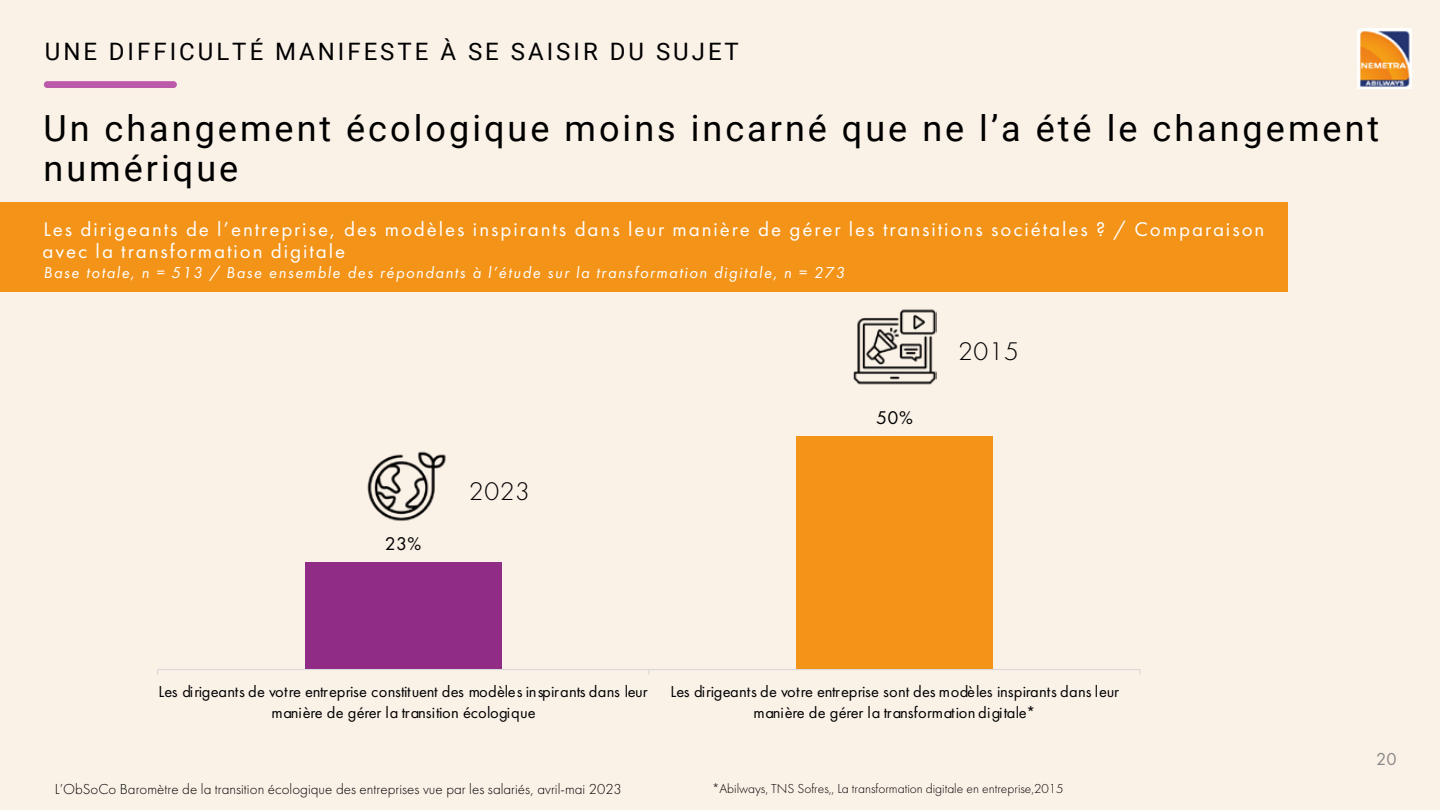
<style>
.page{position:relative;width:1440px;height:810px;background:#faf1e7}
.page>*{position:absolute;margin:0;border:0;box-sizing:border-box;transform-origin:0 0}
.t1{font:36px/39.3px "Roboto";letter-spacing:.085em;color:#000}
.t2{font:300 26.4px "Futura PT";letter-spacing:.02em;color:#000}
.t3{font:24px "Roboto";letter-spacing:.125em;color:#000}
.t4{font:20.55px/22.4px "Futura PT";letter-spacing:.09em;color:#fff}
.t5{font:19.05px "Futura PT";color:#000}
.t6{font:18px "Futura PT";color:#888}
.t7{font:16.5px/20.9px "Futura PT";letter-spacing:-.015em;color:#000;text-align:center}
.t8{font:italic 16.5px "Futura PT";letter-spacing:.09em;color:#fff}
.t9{font:300 15px "Futura PT";color:#000}
.t10{font:300 13.5px "Futura PT";color:#000}
</style>
<div class="page">
<div style="left:0;top:203px;width:1287px;height:89px;background:#f39318"></div>
<div style="left:44px;top:81px;width:133px;height:7px;background:#bc5aaa;border-radius:3px"></div>
<div style="left:305px;top:562px;width:197px;height:108px;background:#912c86"></div>
<div style="left:796px;top:436px;width:197px;height:234px;background:#f39318"></div>
<hr style="left:158px;top:669px;width:982px;height:1px;background:#d9d9d9">
<img style="left:853px;top:309px;width:83px;height:76px">
<img style="left:367px;top:451px;width:79px;height:70px">
<img style="left:1358px;top:29px;width:53px;height:59px">
<h3 class="t3" style="left:45px;top:42px;width:696px">UNE DIFFICULTÉ MANIFESTE À SE SAISIR DU SUJET</h3>
<h1 class="t1" style="left:43px;top:112px;width:1337px">Un changement écologique moins incarné que ne l’a été le changement numérique</h1>
<p class="t4" style="left:42px;top:219px;width:1224px">Les dirigeants de l’entreprise, des modèles inspirants dans leur manière de gérer les transitions sociétales ? / Comparaison avec la transformation digitale</p>
<p class="t8" style="left:43px;top:265px;width:803px">Base totale, n = 513 / Base ensemble des répondants à l’étude sur la transformation digitale, n = 273</p>
<p class="t5" style="left:385px;top:535px;width:38px">23%</p>
<h2 class="t2" style="left:469px;top:480px;width:62px">2023</h2>
<p class="t5" style="left:876px;top:409px;width:38px">50%</p>
<h2 class="t2" style="left:958px;top:340px;width:62px">2015</h2>
<p class="t7" style="left:158px;top:682px;width:491px">Les dirigeants de votre entreprise constituent des modèles inspirants dans leur manière de gérer la transition écologique</p>
<p class="t7" style="left:670px;top:682px;width:450px">Les dirigeants de votre entreprise sont des modèles inspirants dans leur manière de gérer la transformation digitale*</p>
<p class="t9" style="left:55px;top:783px;width:569px">L’ObSoCo Baromètre de la transition écologique des entreprises vue par les salariés, avril-mai 2023</p>
<p class="t10" style="left:712px;top:783px;width:353px">*Abilways, TNS Sofres,, La transformation digitale en entreprise,2015</p>
<p class="t6" style="left:1376px;top:752px;width:22px">20</p>
</div>
